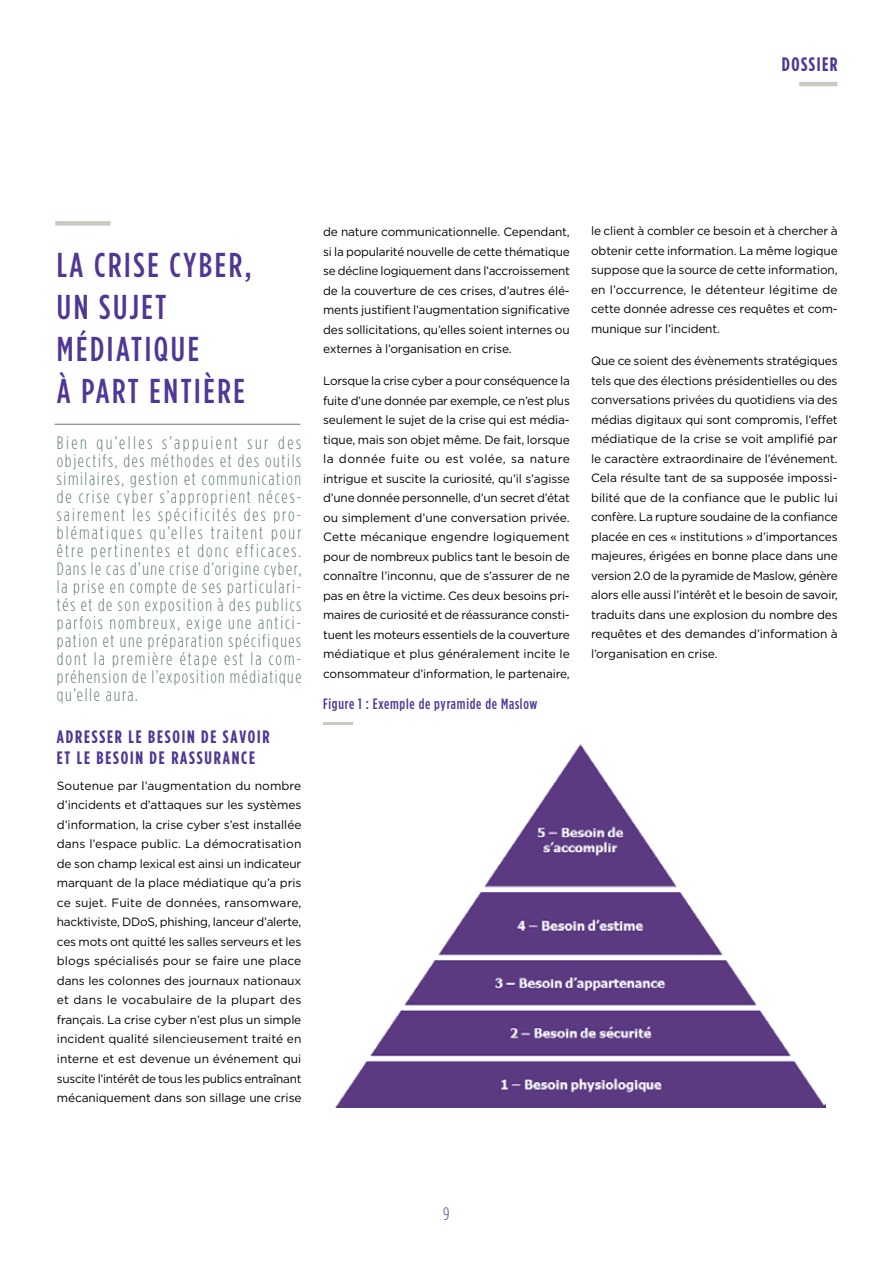
<style>
.page{position:relative;width:893px;height:1263px;background:#fff}
.page>*{position:absolute;margin:0;border:0;box-sizing:border-box;transform-origin:0 0}
.t1{font:500 34.5px/42px "Gotham Condensed";letter-spacing:.075em;color:#503795}
.t2{font:700 19.5px "Gotham Condensed";letter-spacing:.075em;color:#503795}
.t3{font:300 18px/18px "Gotham Condensed";letter-spacing:.085em;color:#5d7972;text-align:justify}
.t4{font:700 18px/21px "Gotham Condensed";letter-spacing:.1em;color:#503795}
.t5{font:300 18px "Gotham Condensed";color:#503795}
.t6{font:500 15px "Gotham Condensed";letter-spacing:.05em;color:#503795}
.t7{font:12px/19.5px "Gotham";letter-spacing:-.01em;color:#000;text-align:justify}
</style>
<div class="page">
<div style="left:55px;top:221px;width:56px;height:5px;background:#cbc8c0"></div>
<hr style="left:799px;top:82px;width:38px;height:4px;background:#cbc8c0">
<img style="left:335px;top:745px;width:491px;height:363px">
<hr style="left:323px;top:722px;width:29px;height:2px;background:#cbc8c0">
<hr style="left:55px;top:424px;width:245px;height:1px;background:#5d7972">
<h2 class="t2" style="left:782px;top:53px;width:57px">DOSSIER</h2>
<h1 class="t1" style="left:57px;top:243px;width:196px">LA CRISE CYBER,<br>UN SUJET<br>MÉDIATIQUE<br>À PART ENTIÈRE</h1>
<p class="t3" style="left:57px;top:433px;width:246px">Bien qu’elles s’appuient sur des objectifs, des méthodes et des outils similaires, gestion et communication de crise cyber s’approprient néces&shy;sairement les spécificités des pro&shy;blématiques qu’elles traitent pour être pertinentes et donc efficaces.<br>Dans le cas d’une crise d’origine cyber, la prise en compte de ses particulari&shy;tés et de son exposition à des publics parfois nombreux, exige une antici&shy;pation et une préparation spécifiques dont la première étape est la com&shy;préhension de l’exposition médiatique qu’elle aura.</p>
<h3 class="t4" style="left:57px;top:726px;width:214px">ADRESSER LE BESOIN DE SAVOIR<br>ET LE BESOIN DE RASSURANCE</h3>
<p class="t7" style="left:57px;top:776px;width:246px">Soutenue par l’augmentation du nombre d’incidents et d’attaques sur les systèmes d’information, la crise cyber s’est installée dans l’espace public. La démocratisation de son champ lexical est ainsi un indicateur marquant de la place médiatique qu’a pris ce sujet. Fuite de données, ransomware, hacktiviste, DDoS, phishing, lanceur d’alerte, ces mots ont quitté les salles serveurs et les blogs spécialisés pour se faire une place dans les colonnes des journaux nationaux et dans le vocabulaire de la plupart des français. La crise cyber n’est plus un simple incident qualité silencieusement traité en interne et est devenue un événement qui suscite l’intérêt de tous les publics entraînant mécaniquement dans son sillage une crise</p>
<p class="t7" style="left:323px;top:222px;width:248px">de nature communicationnelle. Cependant, si la popularité nouvelle de cette thématique se décline logiquement dans l’accroissement de la couverture de ces crises, d’autres élé&shy;ments justifient l’augmentation significative des sollicitations, qu’elles soient internes ou externes à l’organisation en crise.</p>
<p class="t7" style="left:323px;top:371px;width:248px">Lorsque la crise cyber a pour conséquence la fuite d’une donnée par exemple, ce n’est plus seulement le sujet de la crise qui est média&shy;tique, mais son objet même. De fait, lorsque la donnée fuite ou est volée, sa nature intrigue et suscite la curiosité, qu’il s’agisse d’une donnée personnelle, d’un secret d’état ou simplement d’une conversation privée.<br>Cette mécanique engendre logiquement pour de nombreux publics tant le besoin de connaître l’inconnu, que de s’assurer de ne pas en être la victime. Ces deux besoins pri&shy;maires de curiosité et de réassurance consti&shy;tuent les moteurs essentiels de la couverture médiatique et plus généralement incite le consommateur d’information, le partenaire,</p>
<p class="t6" style="left:323px;top:695px;width:216px">Figure 1 : Exemple de pyramide de Maslow</p>
<p class="t7" style="left:591px;top:221px;width:248px">le client à combler ce besoin et à chercher à obtenir cette information. La même logique suppose que la source de cette information, en l’occurrence, le détenteur légitime de cette donnée adresse ces requêtes et com&shy;munique sur l’incident.</p>
<p class="t7" style="left:591px;top:351px;width:248px">Que ce soient des évènements stratégiques tels que des élections présidentielles ou des conversations privées du quotidiens via des médias digitaux qui sont compromis, l’effet médiatique de la crise se voit amplifié par le caractère extraordinaire de l’événement.<br>Cela résulte tant de sa supposée impossi&shy;bilité que de la confiance que le public lui confère. La rupture soudaine de la confiance placée en ces « institutions » d’importances majeures, érigées en bonne place dans une version 2.0 de la pyramide de Maslow, génère alors elle aussi l’intérêt et le besoin de savoir, traduits dans une explosion du nombre des requêtes et des demandes d’information à l’organisation en crise.</p>
<h3 class="t5" style="left:443px;top:1205px;width:8px">9</h3>
</div>
